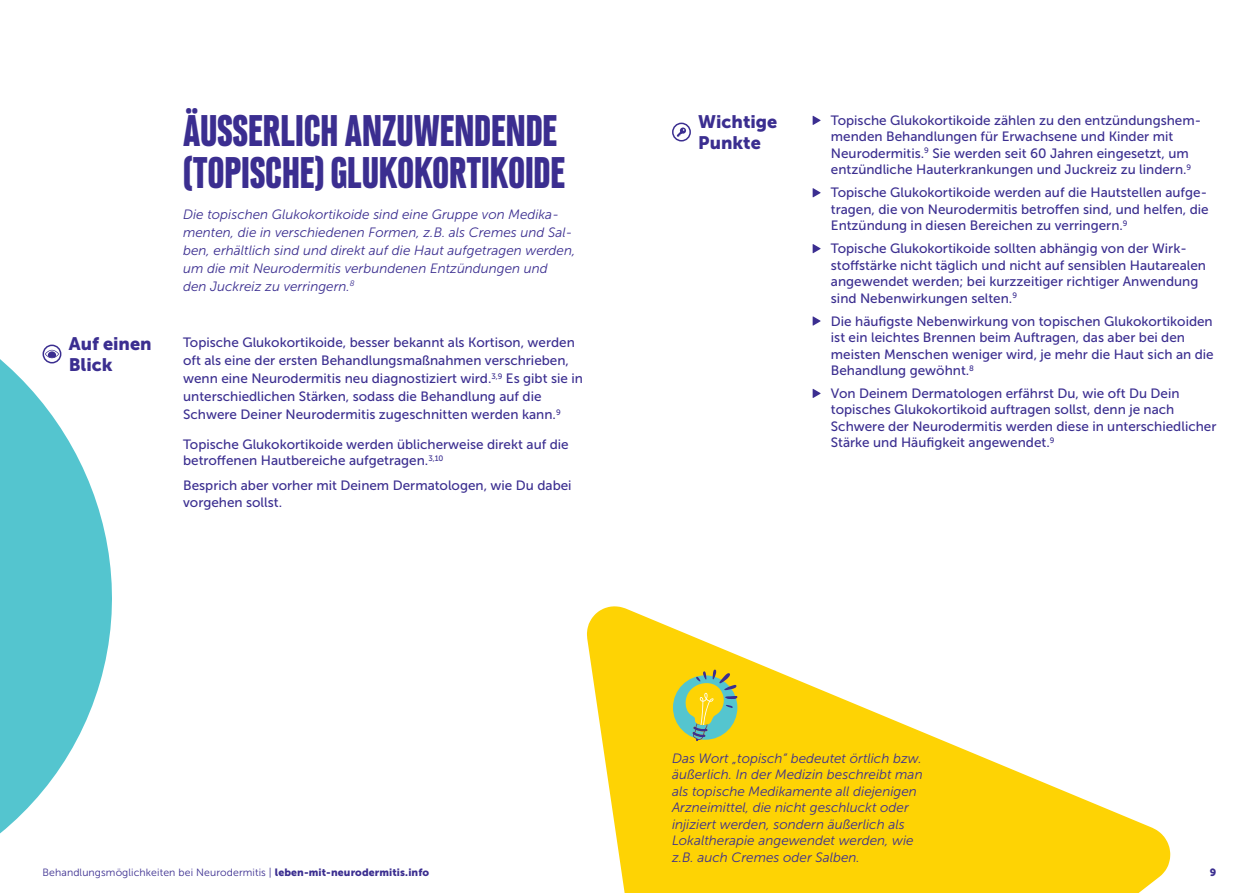
<style>
.page{position:relative;width:1259px;height:893px;background:#fff}
.page>*{position:absolute;margin:0;border:0;box-sizing:border-box;transform-origin:0 0}
.t1{font:900 45px/41.2px "Cairoli Now Condensed";letter-spacing:-.015em;color:#3b2e90}
.t2{font:18px/21px "Museo Sans 900";color:#3b2e90}
.t3{font:13.5px/16.5px "Museo Sans 500";color:#3b2e90}
.t4{font:italic 13.5px/16.5px "Museo Sans 300";color:#3b2e90}
.t5{font:10.5px "Museo Sans 300";letter-spacing:.01em;color:#3b2e90}
.t6{font:10.5px "Museo Sans 900";color:#3b2e90}
.s1{font-family:"Museo Sans 900"}
</style>
<div class="page">
<svg style="left:587px;top:606px;width:583px;height:287px;fill:#fed304"></svg>
<svg style="left:812px;top:116px;width:8px;height:9px"></svg>
<svg style="left:812px;top:188px;width:8px;height:9px"></svg>
<svg style="left:812px;top:244px;width:8px;height:9px"></svg>
<svg style="left:812px;top:316px;width:8px;height:10px"></svg>
<svg style="left:812px;top:389px;width:8px;height:9px"></svg>
<div style="left:673px;top:675px;width:64px;height:65px;background:#54c5cf;border-radius:50%"></div>
<svg style="left:685px;top:669px;width:53px;height:72px"></svg>
<svg style="left:0;top:344px;width:112px;height:490px;fill:#54c5cf"></svg>
<div style="left:43px;top:345px;width:18px;height:18px;border:2px solid #3b2e90;border-radius:50%"></div>
<svg style="left:45px;top:350px;width:14px;height:8px"></svg>
<div style="left:672px;top:123px;width:19px;height:19px;border:2px solid #3b2e90;border-radius:50%"></div>
<svg style="left:677px;top:127px;width:9px;height:10px"></svg>
<h2 class="t2" style="left:69px;top:333px;width:84px">Auf einen<br>Blick</h2>
<h1 class="t1" style="left:183px;top:108px;width:384px">ÄUSSERLICH ANZUWENDENDE (TOPISCHE) GLUKOKORTIKOIDE</h1>
<p class="t4" style="left:183px;top:205px;width:394px;line-height:18px">Die topischen Glukokortikoide sind eine Gruppe von Medika&shy;menten, die in verschiedenen Formen, z. B. als Cremes und Sal&shy;ben, erhältlich sind und direkt auf die Haut aufgetragen werden, um die mit Neurodermitis verbundenen Entzündungen und<br>den Juckreiz zu verringern.<sup>8</sup></p>
<p class="t3" style="left:183px;top:334px;width:401px;line-height:18px">Topische Glukokortikoide, besser bekannt als Kortison, werden oft als eine der ersten Behandlungsmaßnahmen verschrieben, wenn eine Neurodermitis neu diagnostiziert wird.<sup>3,9</sup> Es gibt sie in unterschiedlichen Stärken, sodass die Behandlung auf die Schwere Deiner Neurodermitis zugeschnitten werden kann.<sup>9</sup></p>
<p class="t3" style="left:183px;top:436px;width:387px">Topische Glukokortikoide werden üblicherweise direkt auf die betroffenen Hautbereiche aufgetragen.<sup>3,10</sup></p>
<p class="t3" style="left:183px;top:477px;width:390px">Besprich aber vorher mit Deinem Dermatologen, wie Du dabei vorgehen sollst.</p>
<h2 class="t2" style="left:698px;top:111px;width:81px">Wichtige<br>Punkte</h2>
<p class="t3" style="left:831px;top:112px;width:372px">Topische Glukokortikoide zählen zu den entzündungshem&shy;menden Behandlungen für Erwachsene und Kinder mit Neurodermitis.<sup>9</sup> Sie werden seit 60 Jahren eingesetzt, um entzündliche Hauterkrankungen und Juckreiz zu lindern.<sup>9</sup></p>
<p class="t3" style="left:831px;top:184px;width:379px">Topische Glukokortikoide werden auf die Hautstellen aufge&shy;tragen, die von Neurodermitis betroffen sind, und helfen, die<br>Entzündung in diesen Bereichen zu verringern.<sup>9</sup></p>
<p class="t3" style="left:831px;top:240px;width:377px">Topische Glukokortikoide sollten abhängig von der Wirk&shy;stoffstärke nicht täglich und nicht auf sensiblen Hautarealen angewendet werden; bei kurzzeitiger richtiger Anwendung sind Nebenwirkungen selten.<sup>9</sup></p>
<p class="t3" style="left:831px;top:313px;width:384px">Die häufigste Nebenwirkung von topischen Glukokortikoiden ist ein leichtes Brennen beim Auftragen, das aber bei den meisten Menschen weniger wird, je mehr die Haut sich an die Behandlung gewöhnt.<sup>8</sup></p>
<p class="t3" style="left:831px;top:385px;width:387px">Von Deinem Dermatologen erfährst Du, wie oft Du Dein topisches Glukokortikoid auftragen sollst, denn je nach Schwere der Neurodermitis werden diese in unterschiedlicher Stärke und Häufigkeit angewendet.<sup>9</sup></p>
<p class="t4" style="left:672px;top:750px;width:252px">Das Wort „topisch“ bedeutet örtlich bzw. äußerlich. In der Medizin beschreibt man als topische Medikamente all diejenigen Arzneimittel, die nicht geschluckt oder injiziert werden, sondern äußerlich als Lokaltherapie angewendet werden, wie z. B. auch Cremes oder Salben.</p>
<p class="t5" style="left:43px;top:866px;width:388px">Behandlungsmöglichkeiten bei Neurodermitis | <span class="s1">leben-mit-neurodermitis.info</span></p>
<p class="t6" style="left:1210px;top:866px;width:8px">9</p>
</div>
